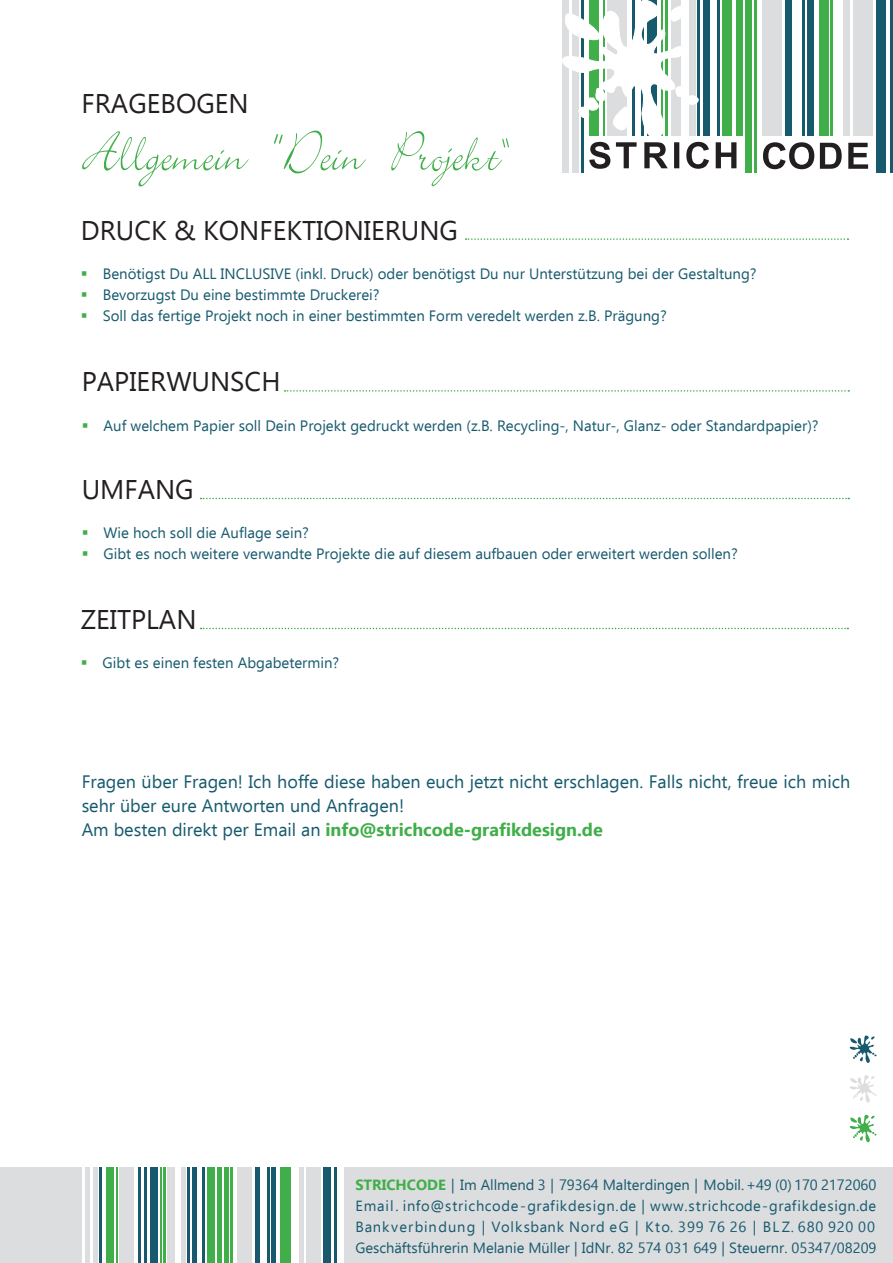
<style>
.page{position:relative;width:893px;height:1263px;background:#fff}
.page>*{position:absolute;margin:0;border:0;box-sizing:border-box;transform-origin:0 0}
.t1{font:51px "Elegant";color:#40ae49}
.t2{font:27px "Ebrima";color:#231f20}
.t3{font:18px/24px "Ebrima";color:#175a6e}
.t4{font:15px "Ebrima";color:#175a6e}
.t5{font:14.7px/21px "Ebrima";color:#175a6e;text-align:justify}
.s1{color:#40ae49}
.s2{font-weight:700;color:#40ae49}
</style>
<div class="page">
<div style="left:168px;top:1167px;width:7px;height:96px;background:#dcdddf"></div>
<div style="left:85px;top:1167px;width:5px;height:96px;background:#dcdddf"></div>
<div style="left:93px;top:1167px;width:5px;height:96px;background:#dcdddf"></div>
<div style="left:181px;top:1167px;width:5px;height:96px;background:#dcdddf"></div>
<div style="left:217px;top:1167px;width:5px;height:96px;background:#40ae49"></div>
<div style="left:271px;top:1167px;width:5px;height:96px;background:#175a6e"></div>
<hr style="left:99px;top:1167px;width:3px;height:96px;background:#175a6e">
<hr style="left:163px;top:1167px;width:3px;height:96px;background:#40ae49">
<hr style="left:230px;top:1167px;width:3px;height:96px;background:#40ae49">
<hr style="left:289px;top:1167px;width:2px;height:96px;background:#40ae49">
<div style="left:299px;top:1167px;width:5px;height:96px;background:#dcdddf"></div>
<hr style="left:116px;top:1167px;width:1px;height:96px;background:#40ae49">
<hr style="left:160px;top:1167px;width:1px;height:96px;background:#40ae49">
<hr style="left:145px;top:1167px;width:2px;height:96px;background:#175a6e">
<div style="left:207px;top:1167px;width:7px;height:96px;background:#40ae49"></div>
<div style="left:280px;top:1167px;width:7px;height:96px;background:#40ae49"></div>
<div style="left:323px;top:1167px;width:8px;height:96px;background:#175a6e"></div>
<hr style="left:267px;top:1167px;width:2px;height:96px;background:#175a6e">
<div style="left:306px;top:1167px;width:15px;height:96px;background:#dcdddf"></div>
<div style="left:150px;top:1167px;width:7px;height:96px;background:#175a6e"></div>
<div style="left:224px;top:1167px;width:5px;height:96px;background:#40ae49"></div>
<hr style="left:138px;top:1167px;width:2px;height:96px;background:#175a6e">
<div style="left:106px;top:1167px;width:7px;height:96px;background:#40ae49"></div>
<div style="left:192px;top:1167px;width:5px;height:96px;background:#175a6e"></div>
<hr style="left:188px;top:1167px;width:2px;height:96px;background:#175a6e">
<hr style="left:203px;top:1167px;width:2px;height:96px;background:#175a6e">
<div style="left:237px;top:1167px;width:15px;height:96px;background:#dcdddf"></div>
<hr style="left:255px;top:1167px;width:4px;height:96px;background:#175a6e">
<hr style="left:334px;top:1167px;width:2px;height:96px;background:#175a6e">
<div style="left:119px;top:1167px;width:15px;height:96px;background:#dcdddf"></div>
<div style="left:562px;top:0;width:6px;height:172px;background:#dcdddf"></div>
<div style="left:572px;top:0;width:7px;height:172px;background:#dcdddf"></div>
<div style="left:736px;top:0;width:6px;height:136px;background:#40ae49"></div>
<div style="left:807px;top:0;width:7px;height:136px;background:#175a6e"></div>
<hr style="left:581px;top:0;width:3px;height:172px;background:#175a6e">
<hr style="left:754px;top:0;width:2px;height:172px;background:#40ae49">
<hr style="left:830px;top:0;width:3px;height:136px;background:#40ae49">
<div style="left:844px;top:0;width:6px;height:136px;background:#dcdddf"></div>
<div style="left:819px;top:0;width:9px;height:136px;background:#40ae49"></div>
<div style="left:876px;top:0;width:9px;height:172px;background:#175a6e"></div>
<hr style="left:802px;top:0;width:3px;height:136px;background:#175a6e">
<div style="left:853px;top:0;width:19px;height:136px;background:#dcdddf"></div>
<div style="left:745px;top:0;width:6px;height:172px;background:#40ae49"></div>
<div style="left:763px;top:0;width:19px;height:136px;background:#dcdddf"></div>
<div style="left:785px;top:0;width:7px;height:136px;background:#175a6e"></div>
<hr style="left:890px;top:0;width:3px;height:172px;background:#175a6e">
<svg style="left:562px;top:0;width:174px;height:169px"></svg>
<svg style="left:763px;top:142px;width:105px;height:27px"></svg>
<div style="left:344px;top:1167px;width:549px;height:96px;background:#dcdddf"></div>
<div style="left:0;top:1167px;width:82px;height:96px;background:#dcdddf"></div>
<svg style="left:849px;top:1035px;width:28px;height:28px"></svg>
<svg style="left:850px;top:1075px;width:27px;height:28px"></svg>
<svg style="left:849px;top:1114px;width:28px;height:29px"></svg>
<svg style="left:466px;top:238px;width:382px;height:2px"></svg>
<svg style="left:285px;top:390px;width:564px;height:2px"></svg>
<svg style="left:201px;top:498px;width:648px;height:1px"></svg>
<svg style="left:201px;top:628px;width:647px;height:1px"></svg>
<h2 class="t2" style="left:82px;top:83px;width:169px">FRAGEBOGEN</h2>
<h1 class="t1" style="left:82px;top:128px;width:431px">Allgemein "Dein Projekt“</h1>
<h2 class="t2" style="left:81px;top:210px;width:379px">DRUCK &amp; KONFEKTIONIERUNG</h2>
<p class="t4" style="left:81px;top:263px;width:677px"><span class="s1">▪</span> Benötigst Du ALL INCLUSIVE (inkl. Druck) oder benötigst Du nur Unterstützung bei der Gestaltung?</p>
<p class="t4" style="left:81px;top:284px;width:300px"><span class="s1">▪</span> Bevorzugst Du eine bestimmte Druckerei?</p>
<p class="t4" style="left:81px;top:305px;width:587px"><span class="s1">▪</span> Soll das fertige Projekt noch in einer bestimmten Form veredelt werden z.B. Prägung?</p>
<h2 class="t2" style="left:82px;top:362px;width:200px">PAPIERWUNSCH</h2>
<p class="t4" style="left:82px;top:414px;width:738px"><span class="s1">▪</span> Auf welchem Papier soll Dein Projekt gedruckt werden (z.B. Recycling-, Natur-, Glanz- oder Standardpapier)?</p>
<h2 class="t2" style="left:82px;top:469px;width:114px">UMFANG</h2>
<p class="t4" style="left:82px;top:522px;width:229px"><span class="s1">▪</span> Wie hoch soll die Auflage sein?</p>
<p class="t4" style="left:82px;top:543px;width:658px"><span class="s1">▪</span> Gibt es noch weitere verwandte Projekte die auf diesem aufbauen oder erweitert werden sollen?</p>
<h2 class="t2" style="left:81px;top:599px;width:117px">ZEITPLAN</h2>
<p class="t4" style="left:81px;top:652px;width:260px"><span class="s1">▪</span> Gibt es einen festen Abgabetermin?</p>
<p class="t3" style="left:82px;top:769px;width:770px">Fragen über Fragen! Ich hoffe diese haben euch jetzt nicht erschlagen. Falls nicht, freue ich mich sehr über eure Antworten und Anfragen!<br>Am besten direkt per Email an <span class="s2">info@strichcode-grafikdesign.de</span></p>
<p class="t5" style="left:355px;top:1173px;width:523px"><span class="s2">STRICHCODE</span> | Im Allmend 3 | 79364 Malterdingen | Mobil. +49 (0) 170 2172060<br>Email. info@strichcode-grafikdesign.de | www.strichcode-grafikdesign.de Bankverbindung | Volksbank Nord eG | Kto. 399 76 26 | BLZ. 680 920 00<br>Geschäftsführerin Melanie Müller | IdNr. 82 574 031 649 | Steuernr. 05347/08209</p>
</div>
